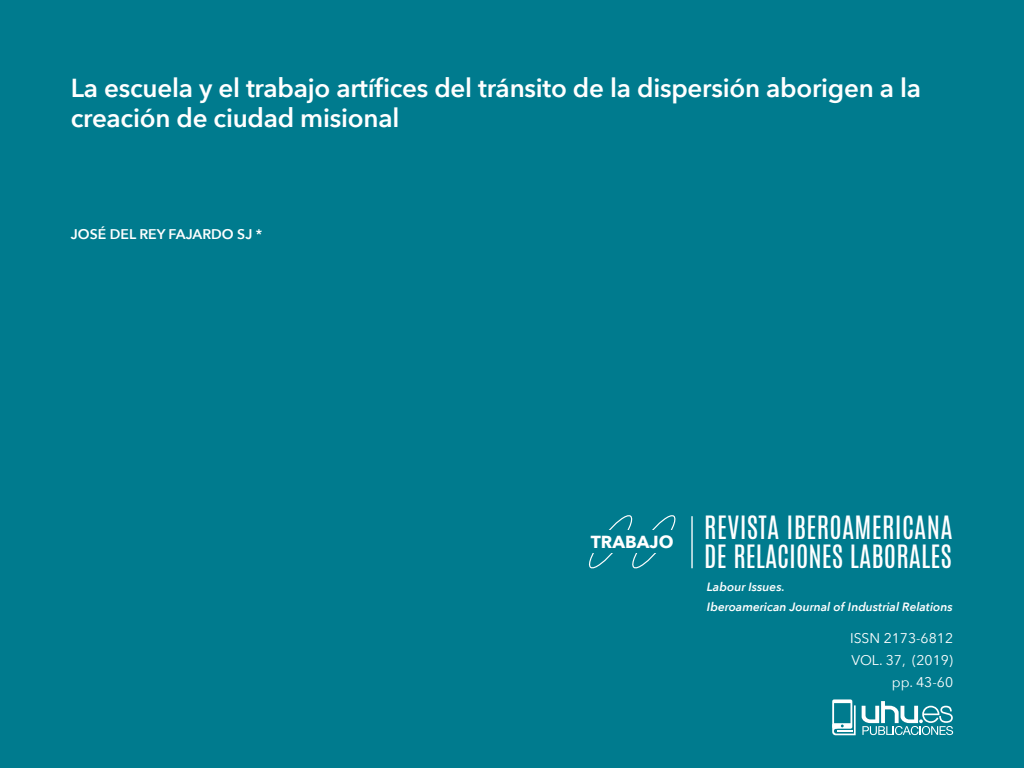
<style>
.page{position:relative;width:1024px;height:768px;background:#007b8e}
.page>*{position:absolute;margin:0;border:0;box-sizing:border-box;transform-origin:0 0}
.t1{font:26.8px/29px "Antonio";letter-spacing:.005em;color:#fff}
.t2{font:600 26px/29.9px "Avenir Next";letter-spacing:-.01em;color:#fff}
.t3{font:700 17.4px "Avenir Next";color:#fff}
.t4{font:14px/22.1px "Avenir Next";color:#fff;text-align:right}
.t5{font:600 14px "Avenir Next";color:#fff}
.t6{font:italic 600 12px/20.1px "Avenir Next";color:#fff}
</style>
<div class="page">
<hr style="left:691px;top:516px;width:2px;height:52px;background:#fff">
<svg style="left:589px;top:515px;width:87px;height:54px"></svg>
<div style="left:587px;top:530px;width:90px;height:23px;background:#007b8e"></div>
<svg style="left:832px;top:699px;width:24px;height:36px"></svg>
<svg style="left:862px;top:701px;width:91px;height:34px"></svg>
<p class="t2" style="left:71px;top:73px;width:852px">La escuela y el trabajo artífices del tránsito de la dispersión aborigen a la creación de ciudad misional</p>
<p class="t5" style="left:71px;top:226px;width:49px">José del</p>
<p class="t5" style="left:139px;top:226px;width:40px">Rey Fajardo</p>
<p class="t5" style="left:237px;top:226px;width:26px">sj *</p>
<p class="t3" style="left:591px;top:531px;width:84px">TRABAJO</p>
<p class="t1" style="left:704px;top:513px;width:250px">REVISTA IBEROAMERICANA<br>DE RELACIONES LABORALES</p>
<p class="t6" style="left:707px;top:576px;width:248px">Labour Issues.<br>Iberoamerican Journal of Industrial Relations</p>
<p class="t4" style="left:850px;top:627px;width:105px">ISSN 2173-6812<br>VOL. 37, (2019) pp. 43-60</p>
</div>
